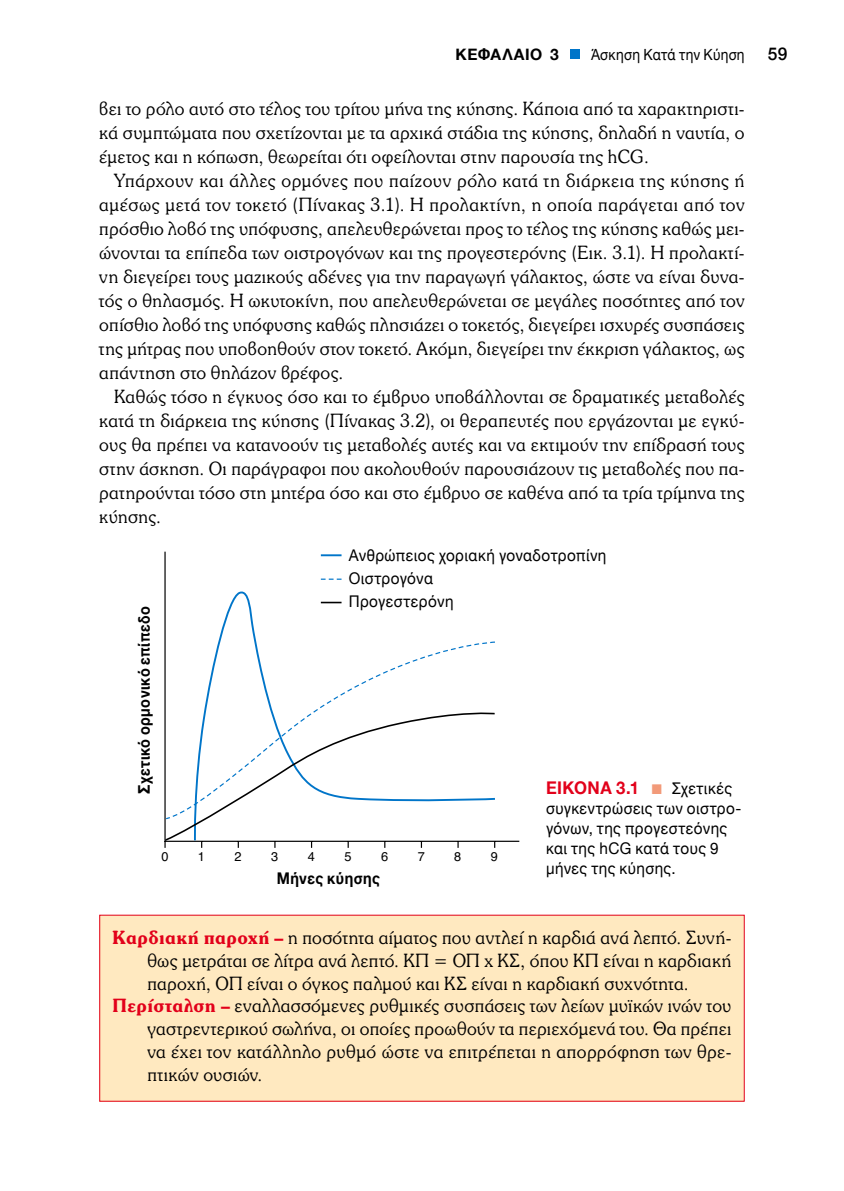
<style>
.page{position:relative;width:844px;height:1191px;background:#fff}
.page>*{position:absolute;margin:0;border:0;box-sizing:border-box;transform-origin:0 0}
.t1{font:300 19.95px/24px "UB Souvenir";letter-spacing:.02em;color:#000;text-align:justify;scale:.95 1}
.t2{font:700 17.5px "Helvetica Neue";letter-spacing:.02em;color:#e2001a;scale:.95 1}
.t3{font:500 17.5px "Helvetica Neue";color:#000}
.t4{font:16.1px/20.1px "Helvetica Neue";letter-spacing:.03em;color:#000;scale:.95 1}
.t5{font:700 16.1px "Helvetica Neue";letter-spacing:.035em;color:#000;scale:.9 1}
.t6{font:700 15.75px "Helvetica Neue";letter-spacing:.04em;color:#000}
.t7{font:15.4px "Helvetica Neue";letter-spacing:.02em;color:#000;scale:.9 1}
.t8{font:12.78px "Helvetica";color:#000}
.s1{color:#f29a79}
.s2{font-weight:400;font-size:16.1px;color:#000}
.s3{font-family:"UB Souvenir Bold";font-weight:400;color:#e2001a}
</style>
<div class="page">
<div style="left:570px;top:49px;width:9px;height:9px;background:#0075c9"></div>
<div style="left:100px;top:915px;width:644px;height:186px;background:#ffe9c0"></div>
<svg style="left:164px;top:551px;width:355px;height:297px"></svg>
<hr style="left:321px;top:554px;width:20px;height:2px;background:#0075c9">
<svg style="left:321px;top:578px;width:20px;height:2px"></svg>
<svg style="left:193px;top:586px;width:303px;height:55px"></svg>
<svg style="left:165px;top:641px;width:331px;height:69px"></svg>
<svg style="left:164px;top:710px;width:332px;height:132px"></svg>
<p class="t6" style="left:455px;top:42px;width:105px">ΚΕΦΑΛΑΙΟ 3</p>
<p class="t7" style="left:591px;top:43px;width:172px">Άσκηση Κατά την Κύηση</p>
<p class="t3" style="left:767px;top:39px;width:21px">59</p>
<p class="t1" style="left:99px;top:96px;width:680px">βει το ρόλο αυτό στο τέλος του τρίτου μήνα της κύησης. Κάποια από τα χαρακτηριστι&shy;κά συμπτώματα που σχετίζονται με τα αρχικά στάδια της κύησης, δηλαδή η ναυτία, ο έμετος και η κόπωση, θεωρείται ότι οφείλονται στην παρουσία της hCG.</p>
<p class="t1" style="left:99px;top:168px;width:680px;text-indent:15px">Υπάρχουν και άλλες ορμόνες που παίζουν ρόλο κατά τη διάρκεια της κύησης ή αμέσως μετά τον τοκετό (Πίνακας 3.1). Η προλακτίνη, η οποία παράγεται από τον πρόσθιο λοβό της υπόφυσης, απελευθερώνεται προς το τέλος της κύησης καθώς μει&shy;ώνονται τα επίπεδα των οιστρογόνων και της προγεστερόνης (Εικ. 3.1). Η προλακτί&shy;νη διεγείρει τους μαζικούς αδένες για την παραγωγή γάλακτος, ώστε να είναι δυνα&shy;τός ο θηλασμός. Η ωκυτοκίνη, που απελευθερώνεται σε μεγάλες ποσότητες από τον οπίσθιο λοβό της υπόφυσης καθώς πλησιάζει ο τοκετός, διεγείρει ισχυρές συσπάσεις της μήτρας που υποβοηθούν στον τοκετό. Ακόμη, διεγείρει την έκκριση γάλακτος, ως απάντηση στο θηλάζον βρέφος.</p>
<p class="t1" style="left:99px;top:384px;width:680px;text-indent:15px">Καθώς τόσο η έγκυος όσο και το έμβρυο υποβάλλονται σε δραματικές μεταβολές κατά τη διάρκεια της κύησης (Πίνακας 3.2), οι θεραπευτές που εργάζονται με εγκύ&shy;ους θα πρέπει να κατανοούν τις μεταβολές αυτές και να εκτιμούν την επίδρασή τους στην άσκηση. Οι παράγραφοι που ακολουθούν παρουσιάζουν τις μεταβολές που πα&shy;ρατηρούνται τόσο στη μητέρα όσο και στο έμβρυο σε καθένα από τα τρία τρίμηνα της κύησης.</p>
<p class="t5" style="left:131px;top:794px;width:210px;rotate:-90deg">Σχετικό ορμονικό επίπεδο</p>
<p class="t4" style="left:348px;top:545px;width:273px;line-height:22.8px">Ανθρώπειος χοριακή γοναδοτροπίνη<br>Οιστρογόνα<br>Προγεστερόνη</p>
<p class="t8" style="left:161px;top:847px;width:9px">0</p>
<p class="t8" style="left:198px;top:847px;width:9px">1</p>
<p class="t8" style="left:234px;top:847px;width:9px">2</p>
<p class="t8" style="left:271px;top:847px;width:9px">3</p>
<p class="t8" style="left:308px;top:847px;width:9px">4</p>
<p class="t8" style="left:344px;top:847px;width:9px">5</p>
<p class="t8" style="left:381px;top:847px;width:9px">6</p>
<p class="t8" style="left:417px;top:847px;width:9px">7</p>
<p class="t8" style="left:454px;top:847px;width:9px">8</p>
<p class="t8" style="left:491px;top:847px;width:9px">9</p>
<p class="t5" style="left:277px;top:865px;width:116px">Μήνες κύησης</p>
<p class="t2" style="left:546px;top:773px;width:197px">ΕΙΚΟΝΑ 3.1 <span class="s1">■</span> <span class="s2">Σχετικές</span></p>
<p class="t4" style="left:546px;top:799px;width:207px">συγκεντρώσεις των οιστρο&shy;γόνων, της προγεστεόνης και της hCG κατά τους 9 μήνες της κύησης.</p>
<p class="t1" style="left:112px;top:925px;width:652px"><span class="s3">Καρδιακή παροχή –</span> η ποσότητα αίματος που αντλεί η καρδιά ανά λεπτό. Συνή-</p>
<p class="t1" style="left:147px;top:948px;width:616px">θως μετράται σε λίτρα ανά λεπτό. ΚΠ = ΟΠ x ΚΣ, όπου ΚΠ είναι η καρδιακή</p>
<p class="t1" style="left:147px;top:970px;width:571px">παροχή, ΟΠ είναι ο όγκος παλμού και ΚΣ είναι η καρδιακή συχνότητα.</p>
<p class="t1" style="left:112px;top:993px;width:652px"><span class="s3">Περίσταλση –</span> εναλλασσόμενες ρυθμικές συσπάσεις των λείων μυϊκών ινών του</p>
<p class="t1" style="left:147px;top:1016px;width:616px">γαστρεντερικού σωλήνα, οι οποίες προωθούν τα περιεχόμενά του. Θα πρέπει</p>
<p class="t1" style="left:147px;top:1039px;width:616px">να έχει τον κατάλληλο ρυθμό ώστε να επιτρέπεται η απορρόφηση των θρε-</p>
<p class="t1" style="left:147px;top:1061px;width:122px">πτικών ουσιών.</p>
</div>
